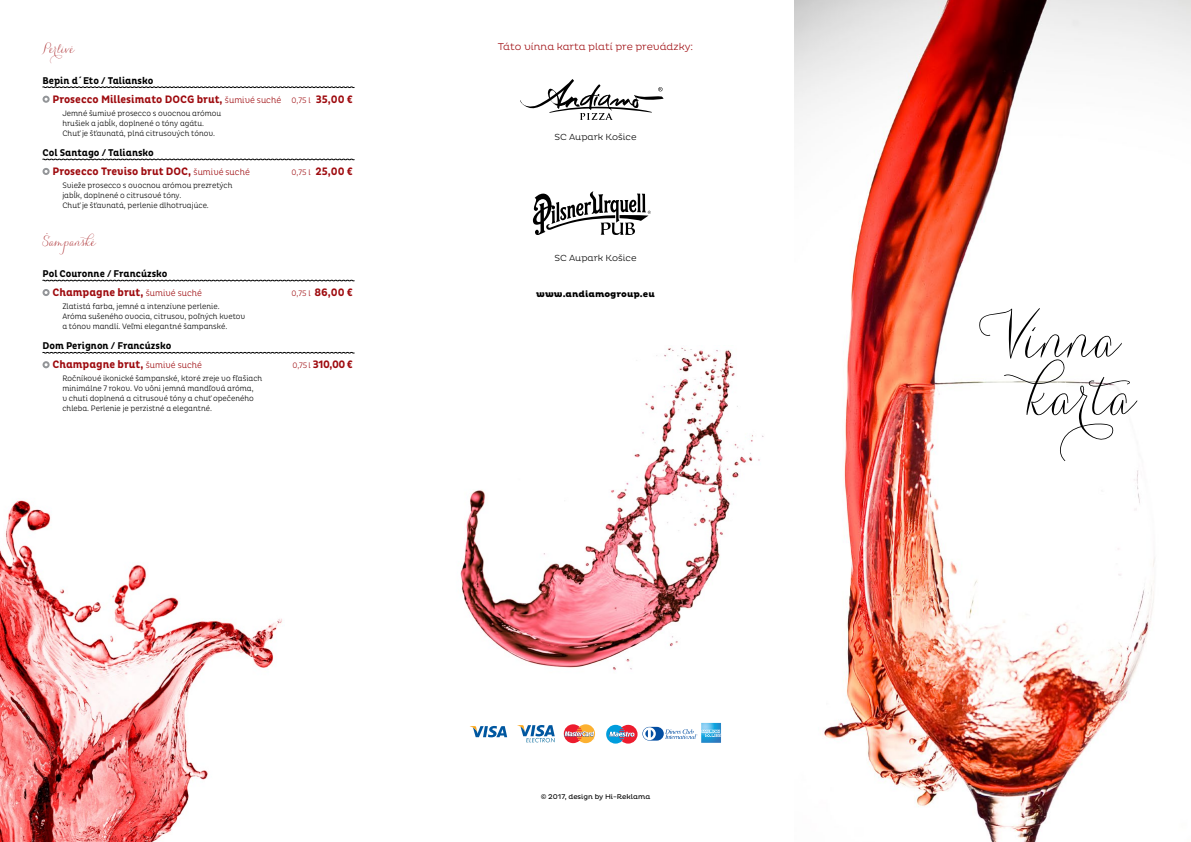
<style>
.page{position:relative;width:1191px;height:842px;background:#fff}
.page>*{position:absolute;margin:0;border:0;box-sizing:border-box;transform-origin:0 0}
.t1{font:62.8px/57.5px "Carolyna Pro";color:#000;text-align:right}
.t2{font:14px "Carolyna Pro";color:#9e0b0f}
.t3{font:700 11px "Pluto Cond";color:#9e0b0f}
.t4{font:700 10px "Pluto Cond";color:#000}
.t5{font:300 10px "Pluto";color:#9e0b0f}
.t6{font:300 9px "Pluto";color:#000}
.t7{font:800 9px "Pluto";color:#000}
.t8{font:300 8px/10px "Pluto Cond";color:#000}
.t9{font:7px "Pluto";color:#000}
.s1{font-weight:300;font-size:9px}
.s2{font-weight:300;font-size:8px}
</style>
<div class="page">
<img style="left:794px;top:0;width:397px;height:842px">
<img style="left:460px;top:347px;width:304px;height:324px">
<img style="left:0;top:500px;width:282px;height:342px">
<svg style="left:42px;top:86px;width:313px;height:2px"></svg>
<svg style="left:42px;top:159px;width:313px;height:1px"></svg>
<svg style="left:42px;top:280px;width:313px;height:1px"></svg>
<svg style="left:42px;top:352px;width:313px;height:2px"></svg>
<div style="left:43px;top:96px;width:7px;height:7px;border:2px solid #939598;border-radius:50%"></div>
<div style="left:43px;top:168px;width:7px;height:7px;border:2px solid #939598;border-radius:50%"></div>
<div style="left:43px;top:289px;width:7px;height:7px;border:2px solid #939598;border-radius:50%"></div>
<div style="left:43px;top:361px;width:7px;height:7px;border:2px solid #939598;border-radius:50%"></div>
<svg style="left:470px;top:726px;width:37px;height:11px"></svg>
<svg style="left:606px;top:725px;width:31px;height:19px"></svg>
<svg style="left:564px;top:724px;width:31px;height:19px"></svg>
<div style="left:642px;top:727px;width:22px;height:14px;background:#034ea2;border-radius:7px"></div>
<svg style="left:643px;top:727px;width:13px;height:13px"></svg>
<svg style="left:645px;top:730px;width:8px;height:7px"></svg>
<svg style="left:517px;top:725px;width:38px;height:17px"></svg>
<svg style="left:665px;top:723px;width:56px;height:20px"></svg>
<svg style="left:533px;top:191px;width:118px;height:44px"></svg>
<svg style="left:520px;top:79px;width:143px;height:41px"></svg>
<h2 class="t2" style="left:43px;top:40px;width:34px">Perlivé</h2>
<p class="t4" style="left:43px;top:75px;width:112px">Bepin d´Eto / Taliansko</p>
<h3 class="t3" style="left:52px;top:93px;width:302px">Prosecco Millesimato DOCG brut, <span class="s1">šumivé suché</span> <span class="s2">0,75 l</span> 35,00 €</h3>
<p class="t8" style="left:62px;top:108px;width:160px">Jemné šumivé prosecco s ovocnou arómou hrušiek a jabĺk, doplnené o tóny agátu.<br>Chuť je šťavnatá, plná citrusových tónov.</p>
<p class="t4" style="left:43px;top:147px;width:113px">Col Santago / Taliansko</p>
<h3 class="t3" style="left:52px;top:165px;width:199px">Prosecco Treviso brut DOC, <span class="s1">šumivé suché</span></h3>
<h3 class="t3" style="left:292px;top:165px;width:63px"><span class="s2">0,75 l</span> 25,00 €</h3>
<p class="t8" style="left:62px;top:180px;width:172px">Svieže prosecco s ovocnou arómou prezretých jabĺk, doplnené o citrusové tóny.<br>Chuť je šťavnatá, perlenie dlhotrvajúce.</p>
<h2 class="t2" style="left:43px;top:233px;width:59px">Šampanské</h2>
<p class="t4" style="left:43px;top:268px;width:126px">Pol Couronne / Francúzsko</p>
<h3 class="t3" style="left:52px;top:286px;width:151px">Champagne brut, <span class="s1">šumivé suché</span></h3>
<h3 class="t3" style="left:292px;top:286px;width:63px"><span class="s2">0,75 l</span> 86,00 €</h3>
<p class="t8" style="left:62px;top:301px;width:184px">Zlatistá farba, jemné a intenzívne perlenie.<br>Aróma sušeného ovocia, citrusov, poľných kvetov a tónov mandlí. Veľmi elegantné šampanské.</p>
<p class="t4" style="left:43px;top:340px;width:130px">Dom Perignon / Francúzsko</p>
<h3 class="t3" style="left:52px;top:358px;width:151px">Champagne brut, <span class="s1">šumivé suché</span></h3>
<h3 class="t3" style="left:292px;top:358px;width:62px"><span class="s2">0,75 l</span> 310,00 €</h3>
<p class="t8" style="left:62px;top:373px;width:201px">Ročníkové ikonické šampanské, ktoré zreje vo fľašiach minimálne 7 rokov. Vo vôni jemná mandľová aróma,<br>v chuti doplnená a citrusové tóny a chuť opečeného chleba. Perlenie je perzistné a elegantné.</p>
<p class="t5" style="left:498px;top:41px;width:197px">Táto vínna karta platí pre prevádzky:</p>
<p class="t6" style="left:554px;top:131px;width:84px">SC Aupark Košice</p>
<p class="t6" style="left:554px;top:253px;width:84px">SC Aupark Košice</p>
<p class="t7" style="left:536px;top:289px;width:120px">www.andiamogroup.eu</p>
<p class="t9" style="left:540px;top:793px;width:111px">© 2017, design by Hi-Reklama</p>
<h1 class="t1" style="left:979px;top:307px;width:159px">Vínna karta</h1>
</div>
